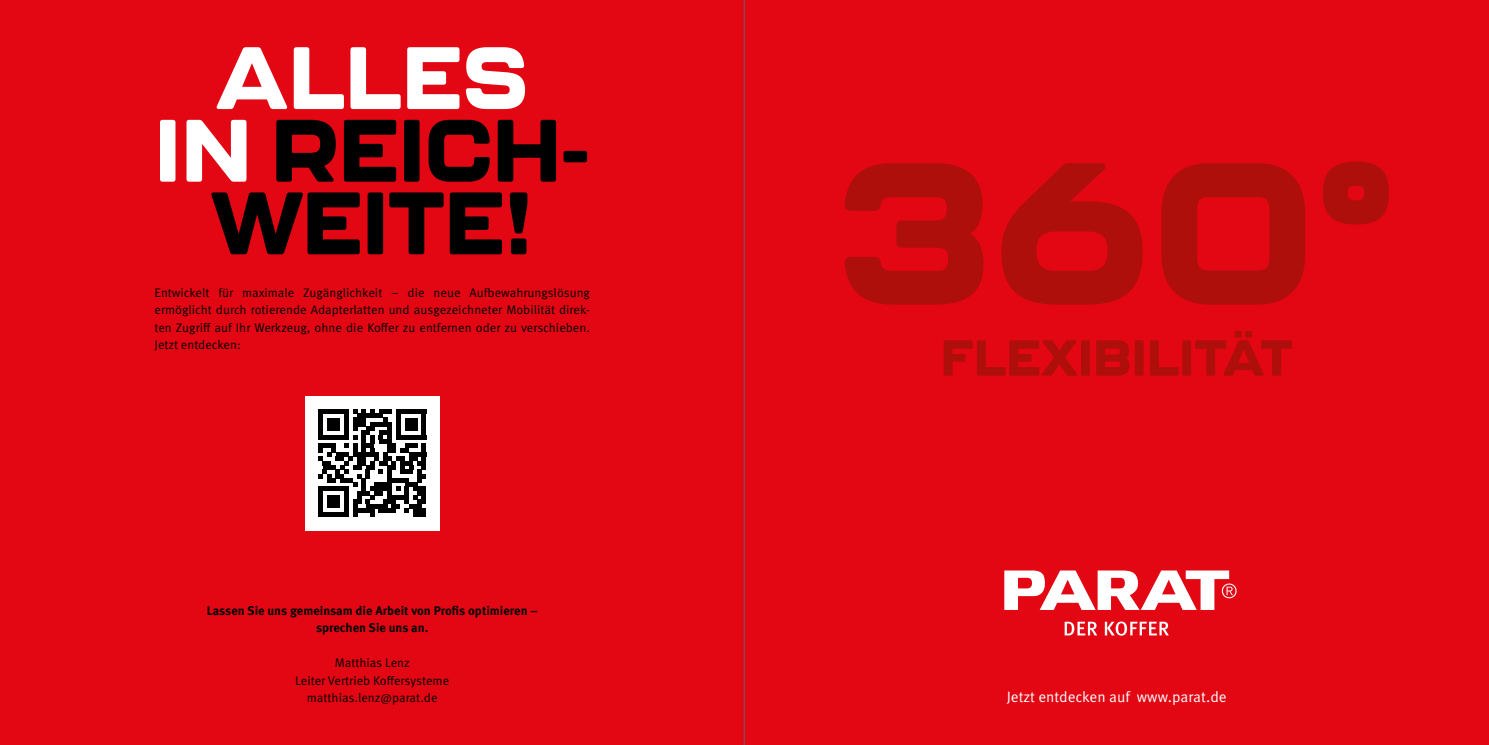
<style>
.page{position:relative;width:1489px;height:745px;background:#fff}
.page>*{position:absolute;margin:0;border:0;box-sizing:border-box;transform-origin:0 0}
.t1{font:800 87.5px/72.5px "Kallisto";letter-spacing:-.01em;color:#000;text-align:center}
.t2{font:15px "Meta Pro";color:#fff}
.t3{font:12.5px/17.5px "Meta Pro";color:#000;text-align:justify}
.t4{font:700 12.5px/17.5px "Meta Pro";color:#000;text-align:center}
.s1{color:#fff}
</style>
<div class="page">
<div style="left:0;top:0;width:1488px;height:744px;background:#e30613"></div>
<svg style="left:1064px;top:621px;width:104px;height:14px"></svg>
<svg style="left:1004px;top:570px;width:232px;height:39px"></svg>
<svg style="left:844px;top:162px;width:544px;height:142px;fill:#ae0f0a"></svg>
<svg style="left:943px;top:331px;width:348px;height:44px"></svg>
<div style="left:305px;top:395px;width:134px;height:135px;background:#fff"></div>
<svg style="left:318px;top:409px;width:108px;height:107px"></svg>
<hr style="left:318px;top:512px;width:30px;height:4px;background:#000">
<div style="left:327px;top:495px;width:13px;height:13px;background:#000"></div>
<hr style="left:743px;top:0;width:1px;height:744px;background:#646363">
<h1 class="t1" style="left:154px;top:39px;width:437px"><span class="s1">ALLES<br>IN</span> REICH-<br>WEITE!</h1>
<p class="t3" style="left:154px;top:284px;width:437px">Entwickelt für maximale Zugänglichkeit – die neue Aufbewahrungslösung ermöglicht durch rotierende Adapterlatten und ausgezeichneter Mobilität direk&shy;ten Zugriff auf Ihr Werkzeug, ohne die Koffer zu entfernen oder zu verschieben.<br>Jetzt entdecken:</p>
<p class="t4" style="left:207px;top:601px;width:332px">Lassen Sie uns gemeinsam die Arbeit von Profis optimieren – sprechen Sie uns an.</p>
<p class="t3" style="left:295px;top:654px;width:155px;text-align:center">Matthias Lenz<br>Leiter Vertrieb Koffersysteme matthias.lenz@parat.de</p>
<p class="t2" style="left:1006px;top:687px;width:221px">Jetzt entdecken auf www.parat.de</p>
</div>
